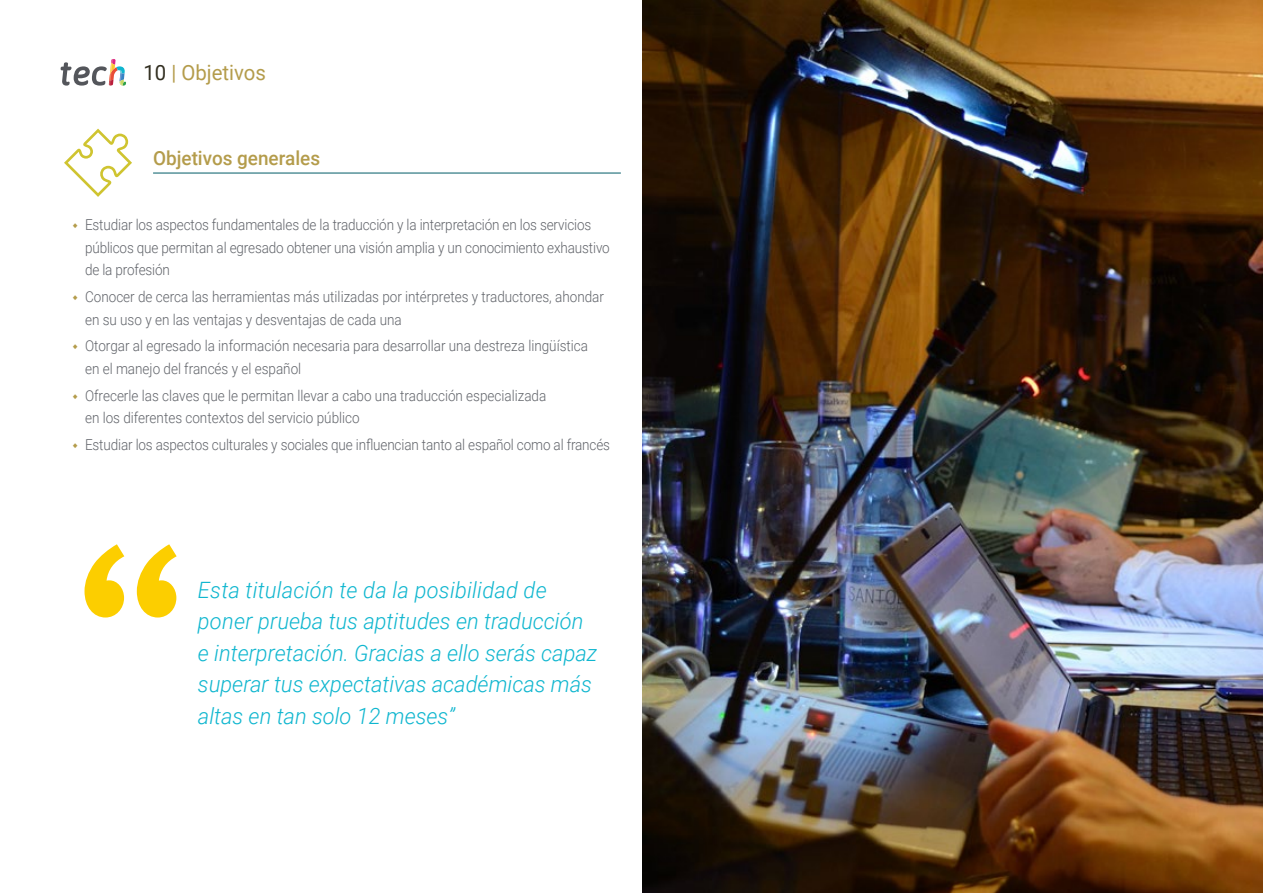
<style>
.page{position:relative;width:1263px;height:893px;background:#fff}
.page>*{position:absolute;margin:0;border:0;box-sizing:border-box;transform-origin:0 0}
.t1{font:italic 300 22.5px/31.5px "Roboto";color:#0fb6cf}
.t2{font:21px "Roboto";color:#b49c4b}
.t3{font:500 19.5px "Roboto";color:#b49c4b}
.t4{font:300 15px/22.5px "Roboto";color:#61646a;scale:.9 1}
.s1{color:#312e20}
</style>
<div class="page">
<hr style="left:153px;top:173px;width:468px;height:1px;background:#005c67">
<svg style="left:64px;top:129px;width:68px;height:68px"></svg>
<img style="left:642px;top:0;width:621px;height:893px">
<svg style="left:61px;top:59px;width:65px;height:27px"></svg>
<svg style="left:85px;top:544px;width:92px;height:73px"></svg>
<h2 class="t2" style="left:144px;top:57px;width:124px"><span class="s1">10</span> | Objetivos</h2>
<h3 class="t3" style="left:153px;top:144px;width:169px">Objetivos generales</h3>
<p class="t4" style="left:85px;top:213px;width:585px">Estudiar los aspectos fundamentales de la traducción y la interpretación en los servicios públicos que permitan al egresado obtener una visión amplia y un conocimiento exhaustivo de la profesión</p>
<p class="t4" style="left:85px;top:285px;width:578px">Conocer de cerca las herramientas más utilizadas por intérpretes y traductores, ahondar en su uso y en las ventajas y desventajas de cada una</p>
<p class="t4" style="left:85px;top:334px;width:560px">Otorgar al egresado la información necesaria para desarrollar una destreza lingüística en el manejo del francés y el español</p>
<p class="t4" style="left:85px;top:383px;width:514px">Ofrecerle las claves que le permitan llevar a cabo una traducción especializada en los diferentes contextos del servicio público</p>
<p class="t4" style="left:85px;top:433px;width:585px">Estudiar los aspectos culturales y sociales que influencian tanto al español como al francés</p>
<h1 class="t1" style="left:198px;top:573px;width:401px">Esta titulación te da la posibilidad de poner prueba tus aptitudes en traducción e interpretación. Gracias a ello serás capaz superar tus expectativas académicas más altas en tan solo 12 meses”</h1>
</div>
